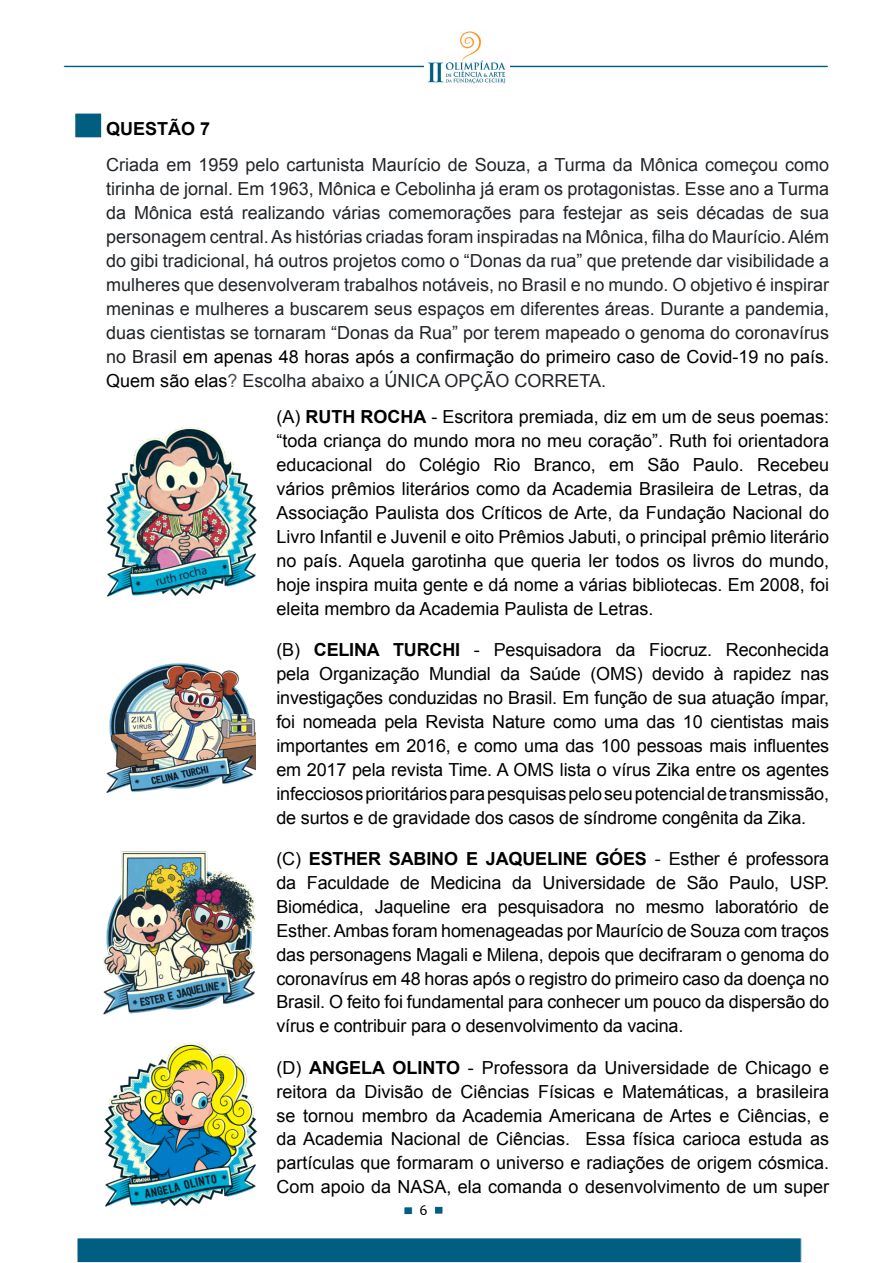
<style>
.page{position:relative;width:893px;height:1263px;background:#fff}
.page>*{position:absolute;margin:0;border:0;box-sizing:border-box;transform-origin:0 0}
.t1{font:18px/24px "Arial";letter-spacing:-.005em;color:#000;text-align:justify}
.t2{font:18px/24px "Arial";color:#212529;text-align:justify}
.t3{font:700 18px "Arial";color:#000}
.t4{font:15px "Candara";color:#000}
.s1{color:#202124}
.s2{color:#000}
.s3{color:#4d5156}
.s4{font-weight:700}
</style>
<div class="page">
<div style="left:404px;top:1207px;width:8px;height:7px;background:#015e80"></div>
<div style="left:404px;top:1206px;width:9px;height:9px;border:1px solid #fff"></div>
<div style="left:77px;top:1238px;width:724px;height:24px;background:#015e80"></div>
<div style="left:77px;top:1237px;width:725px;height:26px;border:1px solid #fff"></div>
<div style="left:435px;top:1206px;width:8px;height:8px;background:#015e80"></div>
<div style="left:434px;top:1206px;width:9px;height:8px;border:1px solid #fff"></div>
<div style="left:63px;top:65px;width:766px;height:3px;border:1px solid #fff"></div>
<img style="left:425px;top:31px;width:85px;height:53px">
<div style="left:75px;top:113px;width:27px;height:25px;background:#015e80"></div>
<div style="left:74px;top:113px;width:28px;height:25px;border:1px solid #fff"></div>
<img style="left:106px;top:427px;width:151px;height:170px">
<img style="left:106px;top:663px;width:149px;height:130px">
<img style="left:104px;top:851px;width:151px;height:164px">
<img style="left:104px;top:1043px;width:152px;height:164px">
<p class="t3" style="left:106px;top:116px;width:106px">QUESTÃO 7</p>
<p class="t2" style="left:106px;top:152px;width:724px">Criada em 1959 pelo cartunista Maurício de Souza, a Turma da Mônica começou como tirinha de jornal. Em 1963, Mônica e Cebolinha já eram os protagonistas. Esse ano a Turma da Mônica está realizando várias comemorações para festejar as seis décadas de sua personagem central. As histórias criadas foram inspiradas na Mônica, filha do Maurício. Além do gibi tradicional, há outros projetos como o “Donas da rua” que pretende dar visibilidade a mulheres que desenvolveram trabalhos notáveis, no Brasil e no mundo. O objetivo é inspirar meninas e mulheres a buscarem seus espaços em diferentes áreas. Durante a pandemia, duas cientistas se tornaram “Donas da Rua” por terem <span class="s1">mapeado o genoma do coronavírus no Brasil</span> <span class="s2">em apenas 48 horas após a confirmação do primeiro caso de Covid-19 no país.<br>Quem são elas</span><span class="s3">?</span> Escolha abaixo a ÚNICA OPÇÃO CORRETA.</p>
<p class="t1" style="left:276px;top:404px;width:554px">(A) <span class="s4">RUTH ROCHA</span> - Escritora premiada, diz em um de seus poemas: “toda criança do mundo mora no meu coração”. Ruth foi orientadora educacional do Colégio Rio Branco, em São Paulo. Recebeu vários prêmios literários como da Academia Brasileira de Letras, da Associação Paulista dos Críticos de Arte, da Fundação Nacional do Livro Infantil e Juvenil e oito Prêmios Jabuti, o principal prêmio literário no país. Aquela garotinha que queria ler todos os livros do mundo, hoje inspira muita gente e dá nome a várias bibliotecas. Em 2008, foi eleita membro da Academia Paulista de Letras.</p>
<p class="t1" style="left:276px;top:637px;width:554px">(B) <span class="s4">CELINA TURCHI</span> - Pesquisadora da Fiocruz. Reconhecida pela Organização Mundial da Saúde (OMS) devido à rapidez nas investigações conduzidas no Brasil. Em função de sua atuação ímpar, foi nomeada pela Revista Nature como uma das 10 cientistas mais importantes em 2016, e como uma das 100 pessoas mais influentes em 2017 pela revista Time. A OMS lista o vírus Zika entre os agentes infecciosos prioritários para pesquisas pelo seu potencial de transmissão, de surtos e de gravidade dos casos de síndrome congênita da Zika.</p>
<p class="t1" style="left:276px;top:846px;width:554px">(C) <span class="s4">ESTHER SABINO E JAQUELINE GÓES</span> - Esther é professora da Faculdade de Medicina da Universidade de São Paulo, USP.<br>Biomédica, Jaqueline era pesquisadora no mesmo laboratório de Esther. Ambas foram homenageadas por Maurício de Souza com traços das personagens Magali e Milena, depois que decifraram o genoma do coronavírus em 48 horas após o registro do primeiro caso da doença no Brasil. O feito foi fundamental para conhecer um pouco da dispersão do vírus e contribuir para o desenvolvimento da vacina.</p>
<p class="t1" style="left:276px;top:1055px;width:554px">(D) <span class="s4">ANGELA OLINTO</span> - Professora da Universidade de Chicago e reitora da Divisão de Ciências Físicas e Matemáticas, a brasileira se tornou membro da Academia Americana de Artes e Ciências, e da Academia Nacional de Ciências. Essa física carioca estuda as partículas que formaram o universo e radiações de origem cósmica.<br>Com apoio da NASA, ela comanda o desenvolvimento de um super</p>
<p class="t4" style="left:419px;top:1200px;width:10px">6</p>
</div>
